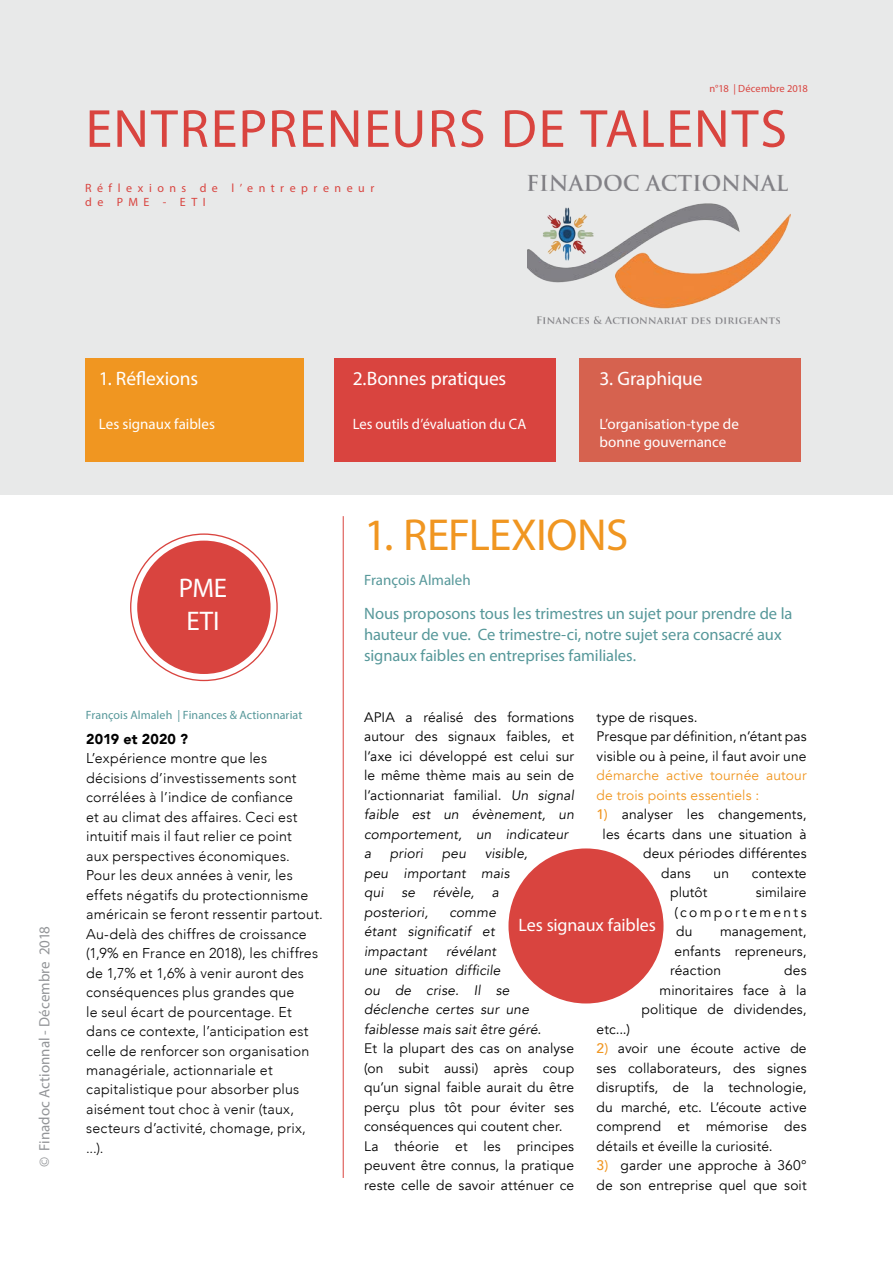
<style>
.page{position:relative;width:893px;height:1263px;background:#fff}
.page>*{position:absolute;margin:0;border:0;box-sizing:border-box;transform-origin:0 0}
.t1{font:54px "Myriad Pro";letter-spacing:.03em;color:#d9443f}
.t2{font:45px "Myriad Pro";letter-spacing:-.015em;color:#f09621}
.t3{font:27px/32.4px "Myriad Pro";letter-spacing:-.005em;color:#fff}
.t4{font:19.5px "Myriad Pro";letter-spacing:-.005em;color:#fff}
.t5{font:18px "Myriad Pro";letter-spacing:-.01em;color:#fff}
.t6{font:16.5px/21px "Myriad Pro";letter-spacing:-.005em;color:#57989a}
.t7{font:15px/18px "Myriad Pro";color:#fff}
.t8{font:15px "Myriad Pro";color:#939598}
.t9{font:15px "Myriad Pro";color:#57989a}
.t10{font:300 14.25px/19.5px "Avenir";letter-spacing:.01em;color:#000}
.t11{font:900 14.25px "Avenir";letter-spacing:.01em;color:#000}
.t12{font:13.8px/19.5px "Avenir";letter-spacing:.01em;color:#000}
.t13{font:13.8px/19.5px "Avenir";letter-spacing:.01em;color:#f09621}
.t14{font:12px "Myriad Pro";letter-spacing:.005em;color:#57989a}
.t15{font:12px/14.4px "Myriad Pro";letter-spacing:.46em;color:#d9443f}
.t16{font:10.5px "Myriad Pro";letter-spacing:.01em;color:#d9443f}
.s1{font-weight:500;color:#f09621}
</style>
<div class="page">
<div style="left:0;top:0;width:893px;height:495px;background:#e8e9e9"></div>
<div style="left:137px;top:541px;width:134px;height:133px;background:#d9443f;border-radius:50%"></div>
<div style="left:508px;top:848px;width:155px;height:155px;background:#d9443f;border-radius:50%"></div>
<div style="left:579px;top:358px;width:222px;height:103px;background:#d6624f"></div>
<img style="left:528px;top:174px;width:262px;height:150px">
<div style="left:85px;top:358px;width:219px;height:103px;background:#f09621"></div>
<div style="left:334px;top:358px;width:222px;height:103px;background:#d9443f"></div>
<hr style="left:343px;top:516px;width:1px;height:662px;background:#d9443f">
<p class="t16" style="left:710px;top:82px;width:100px">n°18 | Décembre 2018</p>
<h1 class="t1" style="left:86px;top:95px;width:703px">ENTREPRENEURS DE TALENTS</h1>
<p class="t15" style="left:85px;top:180px;width:291px">Réflexions de l’entrepreneur de PME - ETI</p>
<p class="t8" style="left:35px;top:1167px;width:243px;rotate:-90deg">© Finadoc Actionnal - Décembre 2018</p>
<h3 class="t4" style="left:99px;top:366px;width:101px">1. Réflexions</h3>
<p class="t7" style="left:99px;top:415px;width:118px">Les signaux faibles</p>
<h3 class="t3" style="left:179px;top:572px;width:50px">PME<br>ETI</h3>
<p class="t14" style="left:86px;top:708px;width:218px">François Almaleh | Finances &amp; Actionnariat</p>
<p class="t11" style="left:86px;top:726px;width:103px">2019 et 2020 ?</p>
<p class="t10" style="left:86px;top:748px;width:238px">L’expérience montre que les décisions d’investissements sont corrélées à l’indice de confiance<br>et au climat des affaires. Ceci est intuitif mais il faut relier ce point<br>aux perspectives économiques.<br>Pour les deux années à venir, les effets négatifs du protectionnisme américain se feront ressentir partout.<br>Au-delà des chiffres de croissance (1,9% en France en 2018), les chiffres de 1,7% et 1,6% à venir auront des conséquences plus grandes que<br>le seul écart de pourcentage. Et dans ce contexte, l’anticipation est celle de renforcer son organisation managériale, actionnariale et capitalistique pour absorber plus aisément tout choc à venir (taux, secteurs d’activité, chomage, prix, ...).</p>
<h3 class="t4" style="left:353px;top:366px;width:155px">2.Bonnes pratiques</h3>
<p class="t7" style="left:353px;top:415px;width:175px">Les outils d’évaluation du CA</p>
<h3 class="t4" style="left:600px;top:366px;width:105px">3. Graphique</h3>
<p class="t7" style="left:600px;top:415px;width:141px">L’organisation-type de bonne gouvernance</p>
<h2 class="t2" style="left:364px;top:507px;width:266px">1. REFLEXIONS</h2>
<p class="t9" style="left:364px;top:571px;width:108px">François Almaleh</p>
<p class="t6" style="left:364px;top:602px;width:430px">Nous proposons tous les trimestres un sujet pour prendre de la hauteur de vue. Ce trimestre-ci, notre sujet sera consacré aux signaux faibles en entreprises familiales.</p>
<p class="t12" style="left:364px;top:708px;width:214px">APIA a réalisé des formations autour des signaux faibles, et l’axe ici développé est celui sur le même thème mais au sein de l’actionnariat familial. Un signal faible est un évènement, un comportement, un indicateur a priori peu visible,<br>peu important mais<br>qui se révèle, a<br>posteriori,</p>
<p class="t12" style="left:597px;top:708px;width:211px">type de risques.<br>Presque par définition, n’étant pas visible ou à peine, il faut avoir une</p>
<p class="t13" style="left:597px;top:766px;width:211px">démarche active tournée autour de trois points essentiels :</p>
<p class="t12" style="left:597px;top:805px;width:211px"><span class="s1">1)</span> analyser les changements,</p>
<p class="t12" style="left:603px;top:824px;width:206px">les écarts dans une situation à</p>
<p class="t12" style="left:643px;top:844px;width:165px">deux périodes différentes</p>
<p class="t12" style="left:661px;top:863px;width:31px">dans</p>
<p class="t12" style="left:714px;top:863px;width:17px">un</p>
<p class="t12" style="left:752px;top:863px;width:56px">contexte</p>
<p class="t12" style="left:670px;top:883px;width:39px">plutôt</p>
<p class="t12" style="left:675px;top:883px;width:134px;text-align:justify;text-indent:81px">similaire (comportements du</p>
<p class="t12" style="left:364px;top:903px;width:212px;text-indent:85px">comme<br>étant significatif et<br>impactant révélant<br>une situation difficile<br>ou de crise. Il se déclenche certes sur une faiblesse mais sait être géré.<br>Et la plupart des cas on analyse (on subit aussi) après coup qu’un signal faible aurait du être perçu plus tôt pour éviter ses conséquences qui coutent cher.<br>La théorie et les principes peuvent être connus, la pratique reste celle de savoir atténuer ce</p>
<h3 class="t5" style="left:519px;top:913px;width:139px">Les signaux faibles</h3>
<p class="t12" style="left:720px;top:922px;width:88px">management,</p>
<p class="t12" style="left:675px;top:941px;width:133px">enfants repreneurs,</p>
<p class="t12" style="left:670px;top:961px;width:53px">réaction</p>
<p class="t12" style="left:642px;top:961px;width:167px;text-align:right">des<br>minoritaires face à la politique de dividendes,</p>
<p class="t12" style="left:597px;top:1019px;width:35px">etc...)</p>
<p class="t12" style="left:597px;top:1039px;width:211px;text-align:justify"><span class="s1">2)</span> avoir une écoute active de ses collaborateurs, des signes disruptifs, de la technologie, du marché, etc. L’écoute active comprend et mémorise des détails et éveille la curiosité.</p>
<p class="t12" style="left:597px;top:1156px;width:211px"><span class="s1">3)</span> garder une approche à 360° de son entreprise quel que soit</p>
</div>
